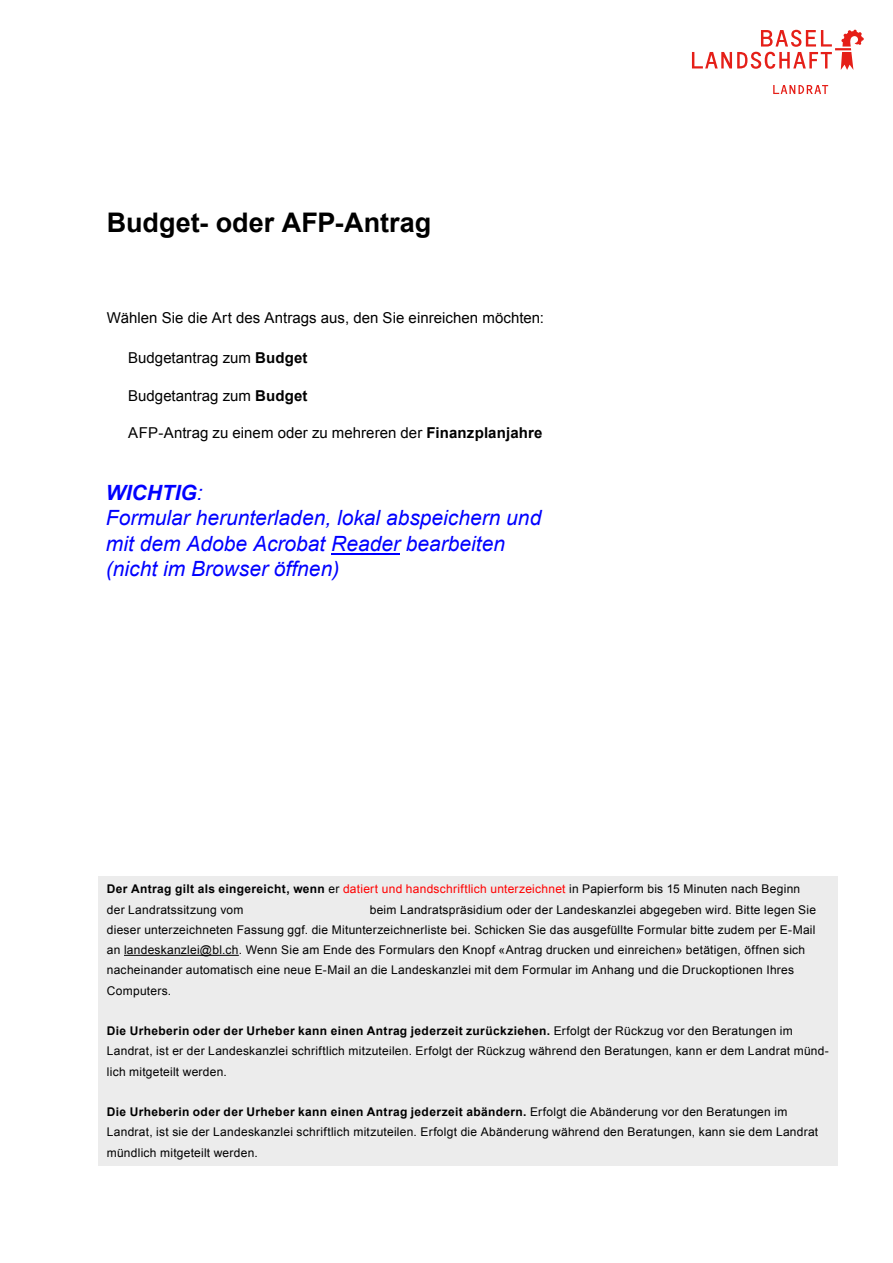
<style>
.page{position:relative;width:893px;height:1263px;background:#fff}
.page>*{position:absolute;margin:0;border:0;box-sizing:border-box;transform-origin:0 0}
.t1{font:700 27px "Arial";color:#000}
.t2{font:italic 21px/25.2px "Arial";color:#00f}
.t3{font:15px "Arial";letter-spacing:.005em;color:#000}
.t4{font:12px/20.2px "Arial";letter-spacing:.02em;color:#000}
.s1{font-weight:700}
.s2{color:#f00}
</style>
<div class="page">
<svg style="left:773px;top:85px;width:55px;height:9px"></svg>
<svg style="left:692px;top:30px;width:172px;height:40px"></svg>
<div style="left:98px;top:876px;width:740px;height:289px;background:#ececec"></div>
<hr style="left:124px;top:955px;width:115px;height:1px;background:#000">
<hr style="left:331px;top:554px;width:69px;height:1px;background:#00f">
<h1 class="t1" style="left:107px;top:205px;width:326px">Budget- oder AFP-Antrag</h1>
<p class="t3" style="left:107px;top:308px;width:439px">Wählen Sie die Art des Antrags aus, den Sie einreichen möchten:</p>
<p class="t3" style="left:128px;top:348px;width:181px">Budgetantrag zum <span class="s1">Budget</span></p>
<p class="t3" style="left:128px;top:386px;width:181px">Budgetantrag zum <span class="s1">Budget</span></p>
<p class="t3" style="left:128px;top:423px;width:416px">AFP-Antrag zu einem oder zu mehreren der <span class="s1">Finanzplanjahre</span></p>
<h2 class="t2" style="left:106px;top:481px;width:437px"><span class="s1">WICHTIG</span>:<br>Formular herunterladen, lokal abspeichern und mit dem Adobe Acrobat Reader bearbeiten (nicht im Browser öffnen)</h2>
<p class="t4" style="left:107px;top:879px;width:695px"><span class="s1">Der Antrag gilt als eingereicht, wenn</span> er <span class="s2">datiert und handschriftlich unterzeichnet</span> in Papierform bis 15 Minuten nach Beginn der Landratssitzung vom</p>
<p class="t4" style="left:107px;top:899px;width:711px;text-indent:263px">beim Landratspräsidium oder der Landeskanzlei abgegeben wird. Bitte legen Sie dieser unterzeichneten Fassung ggf. die Mitunterzeichnerliste bei. Schicken Sie das ausgefüllte Formular bitte zudem per E-Mail an landeskanzlei@bl.ch. Wenn Sie am Ende des Formulars den Knopf «Antrag drucken und einreichen» betätigen, öffnen sich nacheinander automatisch eine neue E-Mail an die Landeskanzlei mit dem Formular im Anhang und die Druckoptionen Ihres Computers.</p>
<p class="t4" style="left:107px;top:1021px;width:724px"><span class="s1">Die Urheberin oder der Urheber kann einen Antrag jederzeit zurückziehen.</span> Erfolgt der Rückzug vor den Beratungen im<br>Landrat, ist er der Landeskanzlei schriftlich mitzuteilen. Erfolgt der Rückzug während den Beratungen, kann er dem Landrat münd&shy;lich mitgeteilt werden.</p>
<p class="t4" style="left:107px;top:1102px;width:713px"><span class="s1">Die Urheberin oder der Urheber kann einen Antrag jederzeit abändern.</span> Erfolgt die Abänderung vor den Beratungen im<br>Landrat, ist sie der Landeskanzlei schriftlich mitzuteilen. Erfolgt die Abänderung während den Beratungen, kann sie dem Landrat mündlich mitgeteilt werden.</p>
</div>
